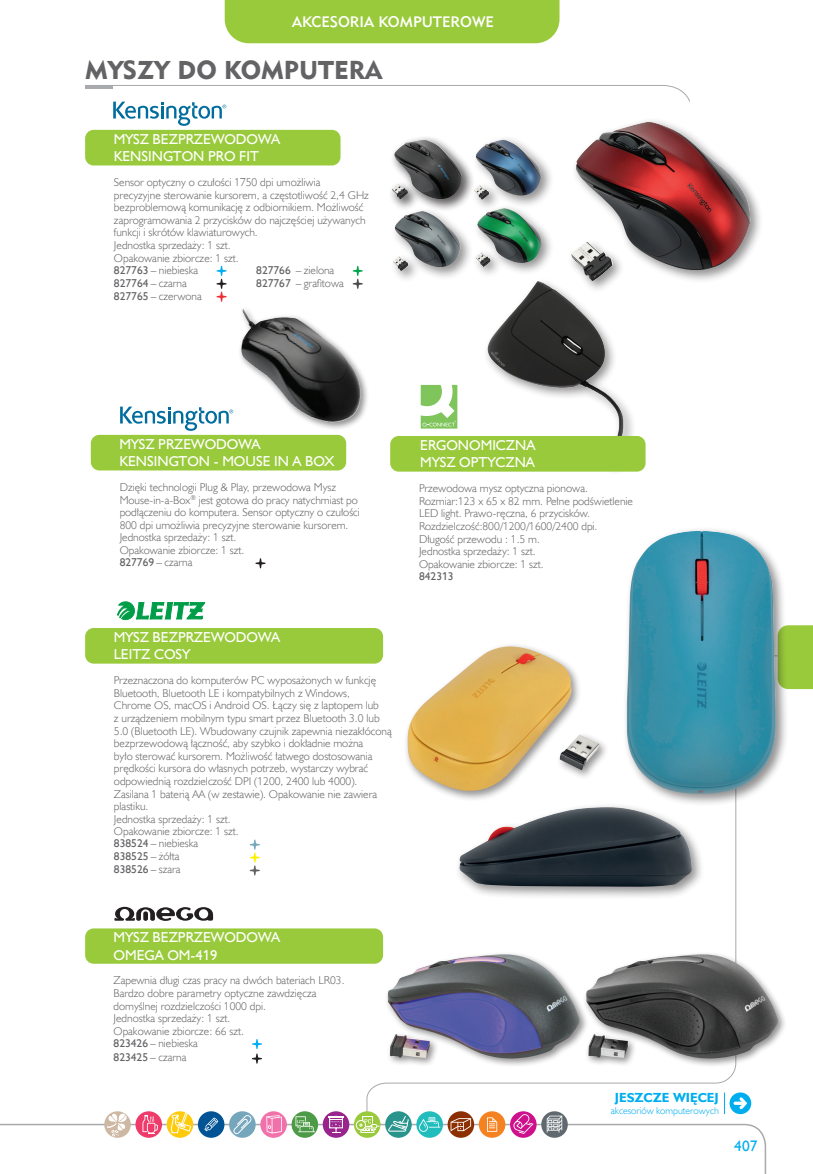
<style>
.page{position:relative;width:813px;height:1174px;background:#fff}
.page>*{position:absolute;margin:0;border:0;box-sizing:border-box;transform-origin:0 0}
.t1{font:25.65px "Geometric 415 Blk EU";color:#636366}
.t2{font:15.3px "Humanst 521 EU";color:#00aeef}
.t3{font:15.15px "Geometric 415 Md EU";color:#fff}
.t4{font:14.4px/17.2px "Humanst 521 EU";color:#fff}
.t5{font:700 13.2px "Humanst 521 EU";color:#00aeef}
.t6{font:11.4px/12.6px "Humanst 521 Lt EU";color:#636366}
.t7{font:11.4px/12.9px "Humanst 521 EU";color:#636366}
.t8{font:9.9px "Humanst 521 Lt EU";color:#00aeef}
.s1{font-family:"Humanst 521 EU"}
.s2{font-family:"Humanst 521 Lt EU"}
</style>
<div class="page">
<div style="left:224px;top:0;width:335px;height:43px;background:#99ca3b"></div>
<svg style="left:2px;top:1123px;width:764px;height:51px"></svg>
<div style="left:788px;top:625px;width:24px;height:64px;background:#99ca3b"></div>
<svg style="left:366px;top:655px;width:386px;height:460px"></svg>
<div style="left:416px;top:1111px;width:26px;height:26px;background:#21bdbd;border-radius:50%"></div>
<svg style="left:419px;top:1117px;width:21px;height:14px"></svg>
<div style="left:510px;top:1111px;width:26px;height:26px;background:#cf108c;border-radius:50%"></div>
<svg style="left:513px;top:1114px;width:20px;height:20px"></svg>
<div style="left:478px;top:1111px;width:27px;height:26px;background:#f58220;border-radius:50%"></div>
<svg style="left:487px;top:1117px;width:10px;height:14px"></svg>
<svg style="left:447px;top:1111px;width:27px;height:26px"></svg>
<svg style="left:450px;top:1118px;width:21px;height:13px"></svg>
<div style="left:354px;top:1111px;width:26px;height:26px;background:#99ca3b;border-radius:50%"></div>
<div style="left:355px;top:1120px;width:11px;height:10px;border:1px solid #fff;border-radius:50%"></div>
<svg style="left:359px;top:1115px;width:21px;height:18px"></svg>
<div style="left:322px;top:1111px;width:27px;height:26px;background:#99248e;border-radius:50%"></div>
<svg style="left:328px;top:1115px;width:15px;height:18px"></svg>
<svg style="left:291px;top:1111px;width:27px;height:26px"></svg>
<svg style="left:295px;top:1116px;width:20px;height:16px"></svg>
<svg style="left:260px;top:1111px;width:27px;height:26px"></svg>
<svg style="left:266px;top:1115px;width:15px;height:18px"></svg>
<div style="left:229px;top:1111px;width:26px;height:26px;background:#76a6bc;border-radius:50%"></div>
<svg style="left:233px;top:1114px;width:19px;height:20px"></svg>
<div style="left:198px;top:1111px;width:26px;height:26px;background:#005495;border-radius:50%"></div>
<svg style="left:204px;top:1117px;width:14px;height:14px"></svg>
<svg style="left:385px;top:1111px;width:26px;height:26px"></svg>
<svg style="left:388px;top:1115px;width:20px;height:16px"></svg>
<div style="left:541px;top:1111px;width:26px;height:26px;background:#5f696f;border-radius:50%"></div>
<svg style="left:546px;top:1115px;width:16px;height:17px"></svg>
<svg style="left:167px;top:1111px;width:28px;height:33px"></svg>
<div style="left:135px;top:1111px;width:27px;height:26px;background:#ef3b6b;border-radius:50%"></div>
<svg style="left:142px;top:1115px;width:16px;height:18px"></svg>
<svg style="left:104px;top:1111px;width:27px;height:26px"></svg>
<svg style="left:107px;top:1113px;width:19px;height:23px"></svg>
<div style="left:91px;top:435px;width:255px;height:35px;background:#99ca3b;border-radius:9px"></div>
<svg style="left:255px;top:558px;width:10px;height:10px"></svg>
<svg style="left:120px;top:406px;width:113px;height:25px"></svg>
<div style="left:238px;top:305px;width:131px;height:126px;background:#231f20;opacity:.5"></div>
<img style="left:241px;top:308px;width:121px;height:114px">
<div style="left:384px;top:950px;width:204px;height:118px;background:#231f20;opacity:.5"></div>
<img style="left:387px;top:954px;width:192px;height:104px">
<div style="left:582px;top:950px;width:205px;height:118px;background:#231f20;opacity:.5"></div>
<img style="left:586px;top:954px;width:191px;height:104px">
<svg style="left:114px;top:906px;width:99px;height:15px"></svg>
<div style="left:143px;top:911px;width:5px;height:10px;background:#231f20;border-radius:2px"></div>
<div style="left:85px;top:928px;width:298px;height:35px;background:#99ca3b;border-radius:9px"></div>
<svg style="left:252px;top:1039px;width:10px;height:24px"></svg>
<div style="left:85px;top:628px;width:298px;height:35px;background:#99ca3b;border-radius:9px"></div>
<svg style="left:250px;top:839px;width:10px;height:36px"></svg>
<svg style="left:117px;top:601px;width:88px;height:20px"></svg>
<div style="left:403px;top:642px;width:206px;height:159px;background:#231f20;opacity:.5"></div>
<img style="left:407px;top:646px;width:191px;height:145px">
<div style="left:622px;top:526px;width:166px;height:280px;background:#231f20;opacity:.5"></div>
<img style="left:626px;top:531px;width:149px;height:263px">
<div style="left:454px;top:802px;width:250px;height:97px;background:#231f20;opacity:.5"></div>
<img style="left:459px;top:807px;width:232px;height:80px">
<div style="left:85px;top:130px;width:255px;height:35px;background:#99ca3b;border-radius:9px"></div>
<svg style="left:352px;top:266px;width:10px;height:23px"></svg>
<svg style="left:216px;top:266px;width:10px;height:36px"></svg>
<svg style="left:85px;top:85px;width:605px;height:41px"></svg>
<div style="left:471px;top:204px;width:83px;height:75px;background:#231f20;opacity:.5"></div>
<img style="left:475px;top:212px;width:66px;height:55px">
<div style="left:390px;top:135px;width:84px;height:77px;background:#231f20;opacity:.5"></div>
<img style="left:394px;top:139px;width:67px;height:60px">
<div style="left:387px;top:180px;width:33px;height:32px;background:#231f20;opacity:.5"></div>
<img style="left:391px;top:184px;width:16px;height:15px">
<div style="left:469px;top:135px;width:85px;height:77px;background:#231f20;opacity:.5"></div>
<img style="left:474px;top:139px;width:67px;height:60px">
<div style="left:567px;top:117px;width:196px;height:177px;background:#231f20;opacity:.5"></div>
<img style="left:571px;top:122px;width:179px;height:159px">
<div style="left:389px;top:206px;width:84px;height:78px;background:#231f20;opacity:.5"></div>
<img style="left:393px;top:211px;width:67px;height:60px">
<div style="left:482px;top:277px;width:154px;height:199px;background:#231f20;opacity:.5"></div>
<img style="left:474px;top:268px;width:162px;height:168px">
<div style="left:390px;top:436px;width:255px;height:35px;background:#99ca3b;border-radius:9px"></div>
<svg style="left:420px;top:385px;width:37px;height:43px"></svg>
<h3 class="t3" style="left:292px;top:12px;width:203px">AKCESORIA KOMPUTEROWE</h3>
<h1 class="t1" style="left:85px;top:54px;width:298px">MYSZY DO KOMPUTERA</h1>
<p class="t4" style="left:114px;top:130px;width:168px">MYSZ BEZPRZEWODOWA<br>KENSINGTON PRO FIT</p>
<p class="t6" style="left:114px;top:176px;width:256px">Sensor optyczny o czułości 1750 dpi umożliwia precyzyjne sterowanie kursorem, a częstotliwość 2,4 GHz bezproblemową komunikację z odbiornikiem. Możliwość zaprogramowania 2 przycisków do najczęściej używanych funkcji i skrótów klawiaturowych.<br>Jednostka sprzedaży: 1 szt.<br>Opakowanie zbiorcze: 1 szt.<br><span class="s1">827763</span> – niebieska</p>
<p class="t6" style="left:256px;top:263px;width:79px"><span class="s1">827766</span> – zielona</p>
<p class="t6" style="left:114px;top:276px;width:74px"><span class="s1">827764</span> – czarna</p>
<p class="t6" style="left:256px;top:276px;width:89px"><span class="s1">827767</span> – grafitowa</p>
<p class="t6" style="left:114px;top:289px;width:89px"><span class="s1">827765</span> – czerwona</p>
<p class="t4" style="left:119px;top:435px;width:217px">MYSZ PRZEWODOWA<br>KENSINGTON - MOUSE IN A BOX</p>
<p class="t6" style="left:120px;top:481px;width:242px">Dzięki technologii Plug &amp; Play, przewodowa Mysz Mouse-in-a-Box<sup>®</sup> jest gotowa do pracy natychmiast po podłączeniu do komputera. Sensor optyczny o czułości 800 dpi umożliwia precyzyjne sterowanie kursorem.<br>Jednostka sprzedaży: 1 szt.<br>Opakowanie zbiorcze: 1 szt.<br><span class="s1">827769</span> – czarna</p>
<p class="t4" style="left:114px;top:628px;width:168px">MYSZ BEZPRZEWODOWA<br>LEITZ COSY</p>
<p class="t6" style="left:114px;top:674px;width:279px">Przeznaczona do komputerów PC wyposażonych w funkcję Bluetooth, Bluetooth LE i kompatybilnych z Windows,<br>Chrome OS, macOS i Android OS. Łączy się z laptopem lub<br>z urządzeniem mobilnym typu smart przez Bluetooth 3.0 lub 5.0 (Bluetooth LE). Wbudowany czujnik zapewnia niezakłóconą bezprzewodową łączność, aby szybko i dokładnie można<br>było sterować kursorem. Możliwość łatwego dostosowania prędkości kursora do własnych potrzeb, wystarczy wybrać odpowiednią rozdzielczość DPI (1200, 2400 lub 4000).<br>Zasilana 1 baterią AA (w zestawie). Opakowanie nie zawiera plastiku.<br>Jednostka sprzedaży: 1 szt.<br>Opakowanie zbiorcze: 1 szt.<br><span class="s1">838524</span> – niebieska</p>
<p class="t7" style="left:114px;top:850px;width:68px">838525 <span class="s2">– żółta<br></span>838526 <span class="s2">– szara</span></p>
<p class="t4" style="left:113px;top:928px;width:168px">MYSZ BEZPRZEWODOWA<br>OMEGA OM-419</p>
<p class="t6" style="left:113px;top:974px;width:232px">Zapewnia długi czas pracy na dwóch bateriach LR03.<br>Bardzo dobre parametry optyczne zawdzięcza domyślnej rozdzielczości 1000 dpi.<br>Jednostka sprzedaży: 1 szt.<br>Opakowanie zbiorcze: 66 szt.<br><span class="s1">823426</span> – niebieska</p>
<p class="t6" style="left:113px;top:1051px;width:74px"><span class="s1">823425</span> – czarna</p>
<p class="t4" style="left:420px;top:436px;width:117px">ERGONOMICZNA<br>MYSZ OPTYCZNA</p>
<p class="t6" style="left:419px;top:482px;width:215px">Przewodowa mysz optyczna pionowa.<br>Rozmiar:123 x 65 x 82 mm. Pełne podświetlenie LED light. Prawo-ręczna, 6 przycisków.<br>Rozdzielczość:800/1200/1600/2400 dpi.<br>Długość przewodu : 1.5 m.<br>Jednostka sprzedaży: 1 szt.<br>Opakowanie zbiorcze: 1 szt.</p>
<p class="t7" style="left:419px;top:569px;width:36px">842313</p>
<p class="t5" style="left:614px;top:1089px;width:105px">JESZCZE WIĘCEJ</p>
<p class="t8" style="left:610px;top:1104px;width:109px">akcesoriów komputerowych</p>
<h2 class="t2" style="left:734px;top:1136px;width:25px">407</h2>
</div>
